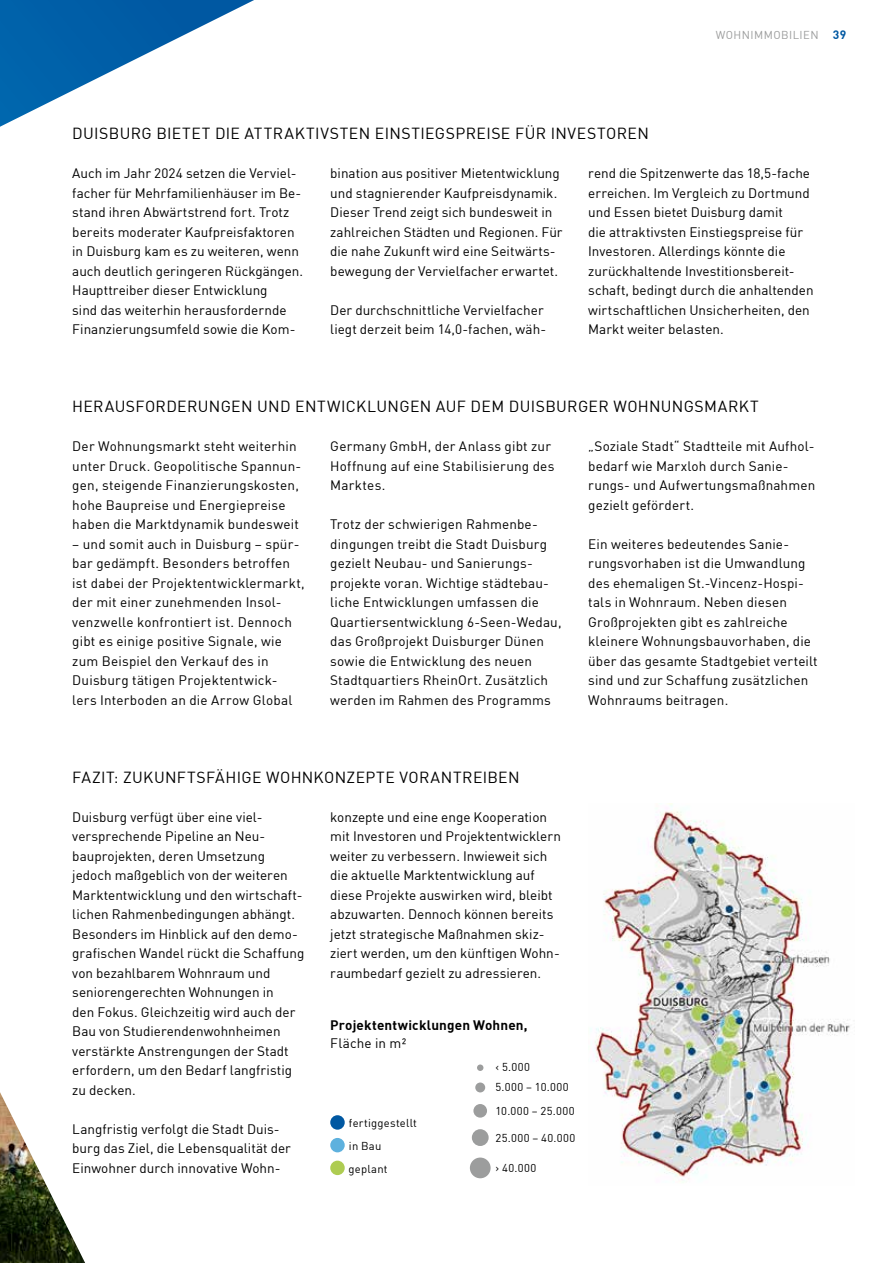
<style>
.page{position:relative;width:893px;height:1263px;background:#fff}
.page>*{position:absolute;margin:0;border:0;box-sizing:border-box;transform-origin:0 0}
.t1{font:15.75px "DIN";letter-spacing:.025em;color:#000}
.t2{font:13.5px/19.5px "DIN";letter-spacing:.01em;color:#000}
.t3{font:13.5px "DIN Bold";letter-spacing:.015em;color:#000}
.t4{font:11.25px/22.6px "DIN";letter-spacing:.03em;color:#000}
.t5{font:11.25px "DIN";letter-spacing:.04em;color:#9c9d9d}
.s1{font-family:"DIN Bold";font-size:12px;color:#0058a2}
</style>
<div class="page">
<img style="left:590px;top:803px;width:260px;height:379px">
<svg style="left:0;top:0;width:254px;height:127px"></svg>
<img style="left:0;top:1092px;width:85px;height:171px">
<div style="left:330px;top:1115px;width:15px;height:15px;background:#0058a2;border-radius:50%"></div>
<div style="left:330px;top:1138px;width:15px;height:14px;background:#5eb1de;border-radius:50%"></div>
<div style="left:330px;top:1161px;width:15px;height:14px;background:#aecc52;border-radius:50%"></div>
<div style="left:470px;top:1157px;width:21px;height:21px;background:#9c9d9d;border-radius:50%"></div>
<div style="left:472px;top:1129px;width:17px;height:17px;background:#9c9d9d;border-radius:50%"></div>
<div style="left:473px;top:1104px;width:14px;height:13px;background:#9c9d9d;border-radius:50%"></div>
<div style="left:475px;top:1082px;width:10px;height:10px;background:#9c9d9d;border-radius:50%"></div>
<div style="left:477px;top:1064px;width:6px;height:7px;background:#9c9d9d;border-radius:50%"></div>
<p class="t5" style="left:716px;top:27px;width:132px">WOHNIMMOBILIEN <span class="s1">39</span></p>
<p class="t1" style="left:72px;top:124px;width:578px">DUISBURG BIETET DIE ATTRAKTIVSTEN EINSTIEGSPREISE FÜR INVESTOREN</p>
<p class="t2" style="left:588px;top:163px;width:227px">rend die Spitzenwerte das 18,5-fache erreichen. Im Vergleich zu Dortmund und Essen bietet Duisburg damit<br>die attraktivsten Einstiegspreise für Investoren. Allerdings könnte die zurückhaltende Investitionsbereit&shy;schaft, bedingt durch die anhaltenden wirtschaftlichen Unsicherheiten, den Markt weiter belasten.</p>
<p class="t2" style="left:72px;top:163px;width:232px">Auch im Jahr 2024 setzen die Verviel&shy;facher für Mehrfamilienhäuser im Be&shy;stand ihren Abwärtstrend fort. Trotz bereits moderater Kaufpreisfaktoren in Duisburg kam es zu weiteren, wenn auch deutlich geringeren Rückgängen.<br>Haupttreiber dieser Entwicklung<br>sind das weiterhin herausfordernde Finanzierungsumfeld sowie die Kom-</p>
<p class="t2" style="left:330px;top:163px;width:234px">bination aus positiver Mietentwicklung und stagnierender Kaufpreisdynamik.<br>Dieser Trend zeigt sich bundesweit in zahlreichen Städten und Regionen. Für die nahe Zukunft wird eine Seitwärts&shy;bewegung der Vervielfacher erwartet.</p>
<p class="t2" style="left:330px;top:300px;width:217px">Der durchschnittliche Vervielfacher liegt derzeit beim 14,0-fachen, wäh-</p>
<p class="t1" style="left:72px;top:397px;width:688px">HERAUSFORDERUNGEN UND ENTWICKLUNGEN AUF DEM DUISBURGER WOHNUNGSMARKT</p>
<p class="t2" style="left:588px;top:436px;width:228px">„Soziale Stadt“ Stadtteile mit Aufhol&shy;bedarf wie Marxloh durch Sanie&shy;rungs- und Aufwertungsmaßnahmen gezielt gefördert.</p>
<p class="t2" style="left:588px;top:534px;width:231px">Ein weiteres bedeutendes Sanie&shy;rungsvorhaben ist die Umwandlung des ehemaligen St.-Vincenz-Hospi&shy;tals in Wohnraum. Neben diesen Großprojekten gibt es zahlreiche kleinere Wohnungsbauvorhaben, die über das gesamte Stadtgebiet verteilt sind und zur Schaffung zusätzlichen Wohnraums beitragen.</p>
<p class="t2" style="left:330px;top:436px;width:226px">Germany GmbH, der Anlass gibt zur<br>Hoffnung auf eine Stabilisierung des<br>Marktes.</p>
<p class="t2" style="left:330px;top:514px;width:233px">Trotz der schwierigen Rahmenbe&shy;dingungen treibt die Stadt Duisburg gezielt Neubau- und Sanierungs&shy;projekte voran. Wichtige städtebau&shy;liche Entwicklungen umfassen die Quartiersentwicklung 6-Seen-Wedau, das Großprojekt Duisburger Dünen sowie die Entwicklung des neuen Stadtquartiers RheinOrt. Zusätzlich werden im Rahmen des Programms</p>
<p class="t2" style="left:72px;top:436px;width:231px">Der Wohnungsmarkt steht weiterhin unter Druck. Geopolitische Spannun&shy;gen, steigende Finanzierungskosten, hohe Baupreise und Energiepreise haben die Marktdynamik bundesweit</p>
<p class="t2" style="left:72px;top:534px;width:234px">– und somit auch in Duisburg – spür&shy;bar gedämpft. Besonders betroffen ist dabei der Projektentwicklermarkt, der mit einer zunehmenden Insol&shy;venzwelle konfrontiert ist. Dennoch gibt es einige positive Signale, wie zum Beispiel den Verkauf des in Duisburg tätigen Projektentwick&shy;lers Interboden an die Arrow Global</p>
<p class="t1" style="left:72px;top:767px;width:449px">FAZIT: ZUKUNFTSFÄHIGE WOHNKONZEPTE VORANTREIBEN</p>
<p class="t2" style="left:72px;top:807px;width:234px">Duisburg verfügt über eine viel&shy;versprechende Pipeline an Neu&shy;bauprojekten, deren Umsetzung jedoch maßgeblich von der weiteren Marktentwicklung und den wirtschaft&shy;lichen Rahmenbedingungen abhängt.<br>Besonders im Hinblick auf den demo&shy;grafischen Wandel rückt die Schaffung von bezahlbarem Wohnraum und seniorengerechten Wohnungen in<br>den Fokus. Gleichzeitig wird auch der Bau von Studierendenwohnheimen verstärkte Anstrengungen der Stadt erfordern, um den Bedarf langfristig zu decken.</p>
<p class="t2" style="left:72px;top:1119px;width:220px">Langfristig verfolgt die Stadt Duis&shy;burg das Ziel, die Lebensqualität der<br>Einwohner durch innovative Wohn-</p>
<p class="t2" style="left:330px;top:807px;width:232px">konzepte und eine enge Kooperation mit Investoren und Projektentwicklern weiter zu verbessern. Inwieweit sich die aktuelle Marktentwicklung auf diese Projekte auswirken wird, bleibt abzuwarten. Dennoch können bereits jetzt strategische Maßnahmen skiz&shy;ziert werden, um den künftigen Wohn&shy;raumbedarf gezielt zu adressieren.</p>
<p class="t3" style="left:330px;top:1016px;width:199px">Projektentwicklungen Wohnen,</p>
<p class="t2" style="left:330px;top:1033px;width:78px">Fläche in m²</p>
<p class="t4" style="left:495px;top:1055px;width:36px">‹ 5.000</p>
<p class="t4" style="left:495px;top:1076px;width:75px">5.000 – 10.000</p>
<p class="t4" style="left:349px;top:1112px;width:70px">fertiggestellt in Bau geplant</p>
<p class="t4" style="left:495px;top:1100px;width:81px">10.000 – 25.000</p>
<p class="t4" style="left:495px;top:1126px;width:81px">25.000 – 40.000</p>
<p class="t4" style="left:495px;top:1156px;width:42px">› 40.000</p>
</div>
